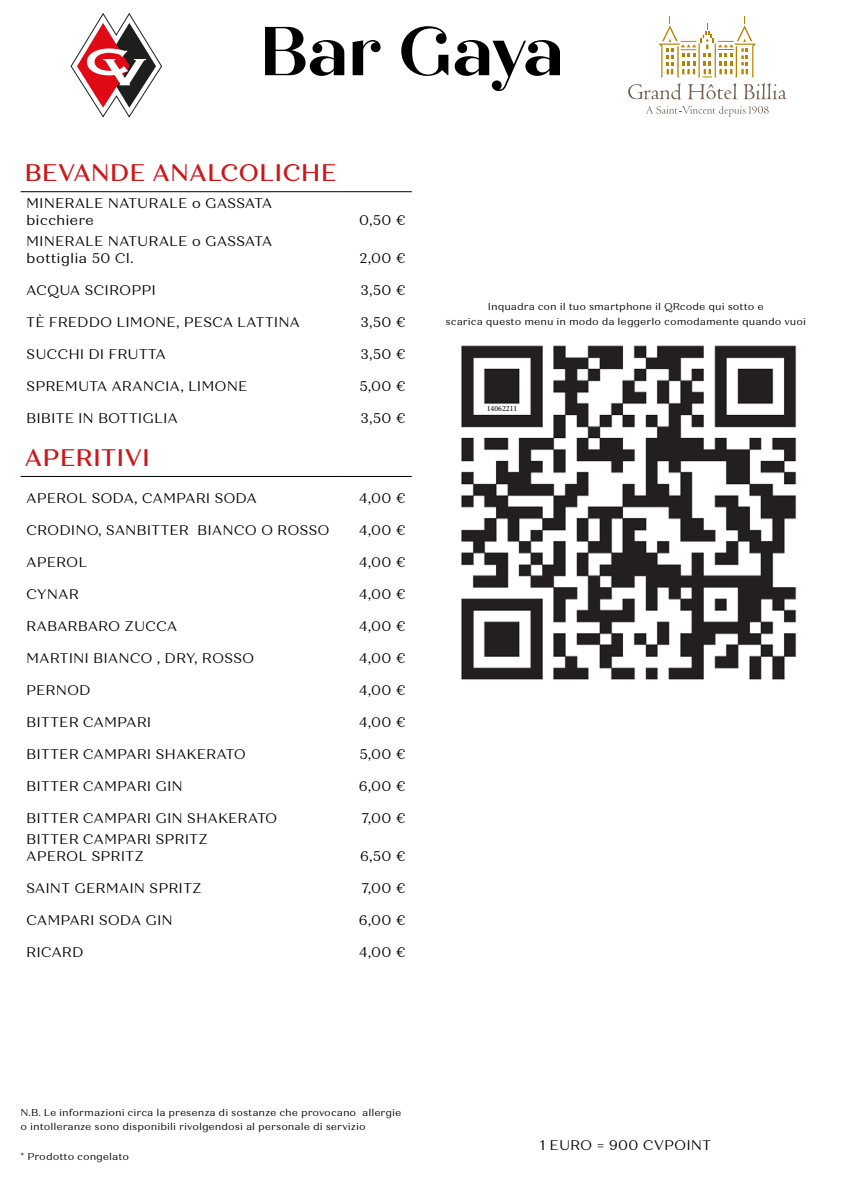
<style>
.page{position:relative;width:842px;height:1191px;background:#fff}
.page>*{position:absolute;margin:0;border:0;box-sizing:border-box;transform-origin:0 0}
.t1{font:700 69px "Quiche Display";color:#000}
.t2{font:500 24px "Quiche Text";color:#cd1719}
.t3{font:14px/16.8px "Quiche Text";color:#000}
.t4{font:10px/14.8px "Quiche Text";color:#000}
.t5{font:8px "Minion Pro";color:#000}
</style>
<div class="page">
<svg style="left:658px;top:16px;width:98px;height:61px"></svg>
<svg style="left:628px;top:83px;width:54px;height:17px"></svg>
<svg style="left:688px;top:83px;width:49px;height:16px"></svg>
<svg style="left:744px;top:83px;width:42px;height:16px"></svg>
<svg style="left:646px;top:106px;width:123px;height:11px"></svg>
<svg style="left:70px;top:13px;width:92px;height:105px"></svg>
<hr style="left:21px;top:191px;width:321px;height:1px;background:#000">
<hr style="left:342px;top:191px;width:70px;height:1px;background:#000">
<hr style="left:21px;top:476px;width:321px;height:1px;background:#000">
<hr style="left:342px;top:476px;width:70px;height:1px;background:#000">
<img style="left:461px;top:345px;width:336px;height:335px">
<h1 class="t1" style="left:260px;top:10px;width:305px">Bar Gaya</h1>
<h2 class="t2" style="left:25px;top:158px;width:314px">BEVANDE ANALCOLICHE</h2>
<p class="t3" style="left:26px;top:195px;width:247px">MINERALE NATURALE o GASSATA bicchiere</p>
<p class="t3" style="left:26px;top:233px;width:247px">MINERALE NATURALE o GASSATA bottiglia 50 Cl.</p>
<p class="t3" style="left:359px;top:212px;width:49px">0,50 €</p>
<p class="t3" style="left:359px;top:250px;width:48px">2,00 €</p>
<p class="t3" style="left:26px;top:282px;width:131px">ACQUA SCIROPPI</p>
<p class="t3" style="left:360px;top:282px;width:47px">3,50 €</p>
<p class="t3" style="left:26px;top:314px;width:275px">TÈ FREDDO LIMONE, PESCA LATTINA</p>
<p class="t3" style="left:360px;top:314px;width:47px">3,50 €</p>
<p class="t3" style="left:26px;top:346px;width:141px">SUCCHI DI FRUTTA</p>
<p class="t3" style="left:360px;top:346px;width:47px">3,50 €</p>
<p class="t3" style="left:26px;top:378px;width:223px">SPREMUTA ARANCIA, LIMONE</p>
<p class="t3" style="left:359px;top:378px;width:49px">5,00 €</p>
<p class="t3" style="left:26px;top:410px;width:153px">BIBITE IN BOTTIGLIA</p>
<p class="t3" style="left:360px;top:410px;width:47px">3,50 €</p>
<h2 class="t2" style="left:25px;top:443px;width:127px">APERITIVI</h2>
<p class="t3" style="left:26px;top:490px;width:232px">APEROL SODA, CAMPARI SODA</p>
<p class="t3" style="left:359px;top:490px;width:49px">4,00 €</p>
<p class="t3" style="left:26px;top:522px;width:305px">CRODINO, SANBITTER BIANCO O ROSSO</p>
<p class="t3" style="left:359px;top:522px;width:49px">4,00 €</p>
<p class="t3" style="left:26px;top:554px;width:63px">APEROL</p>
<p class="t3" style="left:359px;top:554px;width:49px">4,00 €</p>
<p class="t3" style="left:26px;top:586px;width:54px">CYNAR</p>
<p class="t3" style="left:359px;top:586px;width:49px">4,00 €</p>
<p class="t3" style="left:26px;top:618px;width:152px">RABARBARO ZUCCA</p>
<p class="t3" style="left:359px;top:618px;width:49px">4,00 €</p>
<p class="t3" style="left:26px;top:650px;width:230px">MARTINI BIANCO , DRY, ROSSO</p>
<p class="t3" style="left:359px;top:650px;width:49px">4,00 €</p>
<p class="t3" style="left:26px;top:682px;width:66px">PERNOD</p>
<p class="t3" style="left:359px;top:682px;width:49px">4,00 €</p>
<p class="t3" style="left:26px;top:714px;width:127px">BITTER CAMPARI</p>
<p class="t3" style="left:359px;top:714px;width:49px">4,00 €</p>
<p class="t3" style="left:26px;top:746px;width:221px">BITTER CAMPARI SHAKERATO</p>
<p class="t3" style="left:359px;top:746px;width:49px">5,00 €</p>
<p class="t3" style="left:26px;top:778px;width:158px">BITTER CAMPARI GIN</p>
<p class="t3" style="left:359px;top:778px;width:49px">6,00 €</p>
<p class="t3" style="left:26px;top:810px;width:253px">BITTER CAMPARI GIN SHAKERATO</p>
<p class="t3" style="left:361px;top:810px;width:46px">7,00 €</p>
<p class="t3" style="left:26px;top:831px;width:183px">BITTER CAMPARI SPRITZ<br>APEROL SPRITZ</p>
<p class="t3" style="left:360px;top:848px;width:48px">6,50 €</p>
<p class="t3" style="left:26px;top:880px;width:177px">SAINT GERMAIN SPRITZ</p>
<p class="t3" style="left:361px;top:880px;width:46px">7,00 €</p>
<p class="t3" style="left:26px;top:912px;width:148px">CAMPARI SODA GIN</p>
<p class="t3" style="left:359px;top:912px;width:49px">6,00 €</p>
<p class="t3" style="left:26px;top:944px;width:59px">RICARD</p>
<p class="t3" style="left:359px;top:944px;width:49px">4,00 €</p>
<p class="t4" style="left:446px;top:299px;width:362px;text-align:center">Inquadra con il tuo smartphone il QRcode qui sotto e<br>scarica questo menu in modo da leggerlo comodamente quando vuoi</p>
<p class="t5" style="left:487px;top:403px;width:32px">14062211</p>
<p class="t4" style="left:21px;top:1105px;width:382px">N.B. Le informazioni circa la presenza di sostanze che provocano allergie o intolleranze sono disponibili rivolgendosi al personale di servizio</p>
<p class="t4" style="left:21px;top:1149px;width:110px">* Prodotto congelato</p>
<p class="t3" style="left:539px;top:1136px;width:173px">1 EURO = 900 CVPOINT</p>
</div>
